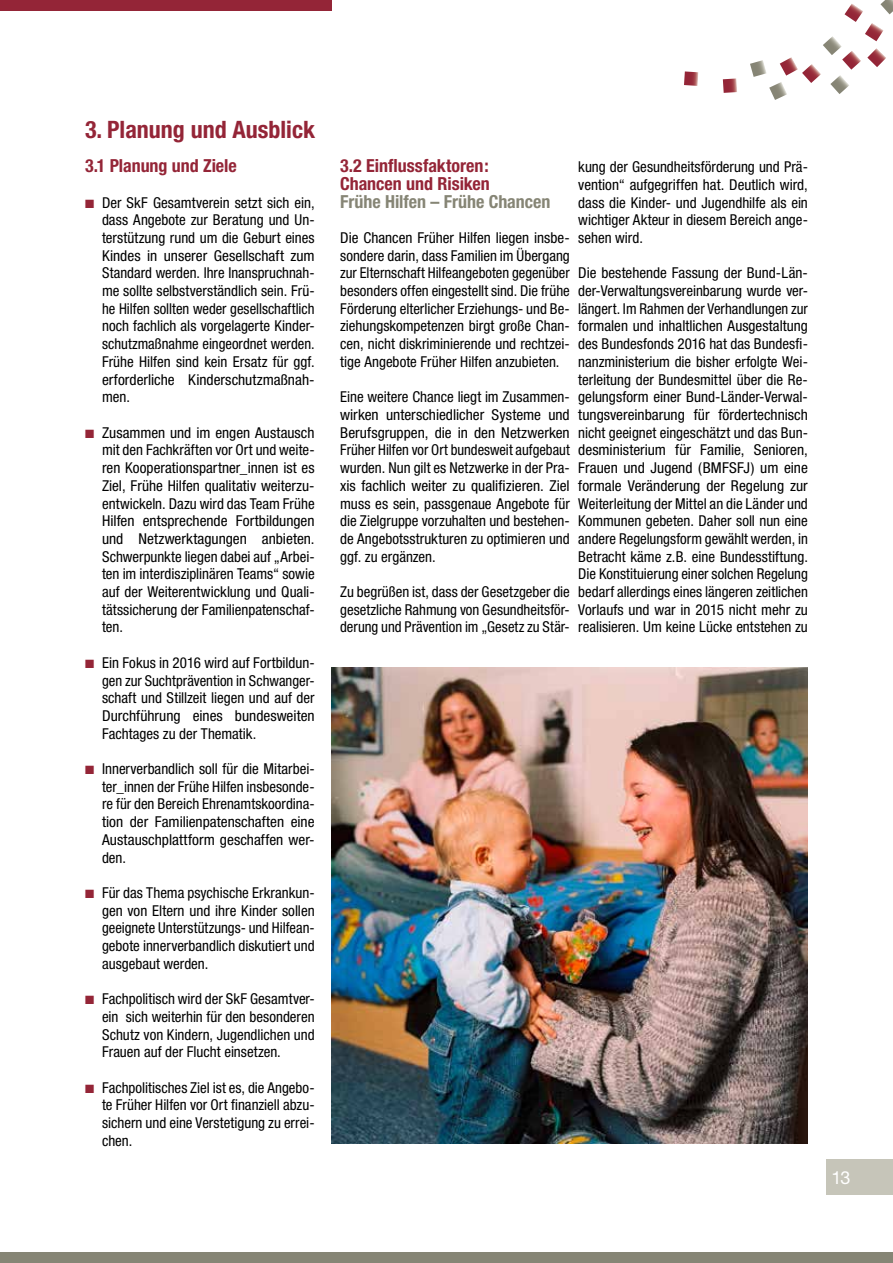
<style>
.page{position:relative;width:893px;height:1263px;background:#fff}
.page>*{position:absolute;margin:0;border:0;box-sizing:border-box;transform-origin:0 0}
.t1{font:700 condensed 24px "Helvetica Neue";color:#942537}
.t2{font:700 condensed 18px/17.7px "Helvetica Neue";color:#942537}
.t3{font:700 condensed 18px "Helvetica Neue";color:#868575}
.t4{font:18px "Helvetica Neue";color:#fff}
.t5{font:condensed 15px/17.7px "Helvetica Neue";color:#000;text-align:justify}
</style>
<div class="page">
<div style="left:0;top:0;width:332px;height:11px;background:#942537"></div>
<div style="left:0;top:1252px;width:893px;height:11px;background:#868575"></div>
<div style="left:827px;top:1159px;width:66px;height:36px;background:#c6c5b9"></div>
<svg style="left:684px;top:71px;width:14px;height:15px"></svg>
<svg style="left:723px;top:78px;width:14px;height:15px"></svg>
<svg style="left:750px;top:0;width:143px;height:100px"></svg>
<img style="left:332px;top:668px;width:476px;height:476px">
<h1 class="t1" style="left:85px;top:115px;width:232px">3. Planung und Ausblick</h1>
<p class="t2" style="left:85px;top:157px;width:153px">3.1 Planung und Ziele</p>
<p class="t5" style="left:102px;top:193px;width:214px">Der SkF Gesamtverein setzt sich ein, dass Angebote zur Beratung und Un&shy;terstützung rund um die Geburt eines Kindes in unserer Gesellschaft zum Standard werden. Ihre Inanspruchnah&shy;me sollte selbstverständlich sein. Frü&shy;he Hilfen sollten weder gesellschaftlich noch fachlich als vorgelagerte Kinder&shy;schutzmaßnahme eingeordnet werden.<br>Frühe Hilfen sind kein Ersatz für ggf. erforderliche Kinderschutzmaßnah&shy;men.</p>
<p class="t5" style="left:102px;top:423px;width:214px">Zusammen und im engen Austausch mit den Fachkräften vor Ort und weite&shy;ren Kooperationspartner_innen ist es Ziel, Frühe Hilfen qualitativ weiterzu&shy;entwickeln. Dazu wird das Team Frühe Hilfen entsprechende Fortbildungen und Netzwerktagungen anbieten.<br>Schwerpunkte liegen dabei auf „Arbei&shy;ten im interdisziplinären Teams“ sowie auf der Weiterentwicklung und Quali&shy;tätssicherung der Familienpatenschaf&shy;ten.</p>
<p class="t5" style="left:102px;top:654px;width:214px">Ein Fokus in 2016 wird auf Fortbildun&shy;gen zur Suchtprävention in Schwanger&shy;schaft und Stillzeit liegen und auf der Durchführung eines bundesweiten Fachtages zu der Thematik.</p>
<p class="t5" style="left:102px;top:760px;width:214px">Innerverbandlich soll für die Mitarbei&shy;ter_innen der Frühe Hilfen insbesonde&shy;re für den Bereich Ehrenamtskoordina&shy;tion der Familienpatenschaften eine Austauschplattform geschaffen wer&shy;den.</p>
<p class="t5" style="left:102px;top:884px;width:214px">Für das Thema psychische Erkrankun&shy;gen von Eltern und ihre Kinder sollen geeignete Unterstützungs- und Hilfean&shy;gebote innerverbandlich diskutiert und ausgebaut werden.</p>
<p class="t5" style="left:102px;top:990px;width:214px">Fachpolitisch wird der SkF Gesamtver&shy;ein sich weiterhin für den besonderen Schutz von Kindern, Jugendlichen und Frauen auf der Flucht einsetzen.</p>
<p class="t5" style="left:102px;top:1078px;width:214px">Fachpolitisches Ziel ist es, die Angebo&shy;te Früher Hilfen vor Ort finanziell abzu&shy;sichern und eine Verstetigung zu errei&shy;chen.</p>
<p class="t2" style="left:340px;top:157px;width:151px">3.2 Einflussfaktoren:<br>Chancen und Risiken</p>
<p class="t3" style="left:340px;top:190px;width:212px">Frühe Hilfen – Frühe Chancen</p>
<p class="t5" style="left:340px;top:229px;width:231px">Die Chancen Früher Hilfen liegen insbe&shy;sondere darin, dass Familien im Übergang zur Elternschaft Hilfeangeboten gegenüber besonders offen eingestellt sind. Die frühe Förderung elterlicher Erziehungs- und Be&shy;ziehungskompetenzen birgt große Chan&shy;cen, nicht diskriminierende und rechtzei&shy;tige Angebote Früher Hilfen anzubieten.</p>
<p class="t5" style="left:340px;top:388px;width:231px">Eine weitere Chance liegt im Zusammen&shy;wirken unterschiedlicher Systeme und Berufsgruppen, die in den Netzwerken Früher Hilfen vor Ort bundesweit aufgebaut wurden. Nun gilt es Netzwerke in der Pra&shy;xis fachlich weiter zu qualifizieren. Ziel muss es sein, passgenaue Angebote für die Zielgruppe vorzuhalten und bestehen&shy;de Angebotsstrukturen zu optimieren und ggf. zu ergänzen.</p>
<p class="t5" style="left:340px;top:583px;width:231px">Zu begrüßen ist, dass der Gesetzgeber die gesetzliche Rahmung von Gesundheitsför&shy;derung und Prävention im „Gesetz zu Stär-</p>
<p class="t5" style="left:578px;top:158px;width:231px">kung der Gesundheitsförderung und Prä&shy;vention“ aufgegriffen hat. Deutlich wird, dass die Kinder- und Jugendhilfe als ein wichtiger Akteur in diesem Bereich ange&shy;sehen wird.</p>
<p class="t5" style="left:578px;top:264px;width:231px">Die bestehende Fassung der Bund-Län&shy;der-Verwaltungsvereinbarung wurde ver&shy;längert. Im Rahmen der Verhandlungen zur formalen und inhaltlichen Ausgestaltung des Bundesfonds 2016 hat das Bundesfi&shy;nanzministerium die bisher erfolgte Wei&shy;terleitung der Bundesmittel über die Re&shy;gelungsform einer Bund-Länder-Verwal&shy;tungsvereinbarung für fördertechnisch nicht geeignet eingeschätzt und das Bun&shy;desministerium für Familie, Senioren, Frauen und Jugend (BMFSFJ) um eine formale Veränderung der Regelung zur Weiterleitung der Mittel an die Länder und Kommunen gebeten. Daher soll nun eine andere Regelungsform gewählt werden, in Betracht käme z.B. eine Bundesstiftung.<br>Die Konstituierung einer solchen Regelung bedarf allerdings eines längeren zeitlichen Vorlaufs und war in 2015 nicht mehr zu realisieren. Um keine Lücke entstehen zu</p>
<p class="t4" style="left:832px;top:1166px;width:20px">13</p>
</div>
